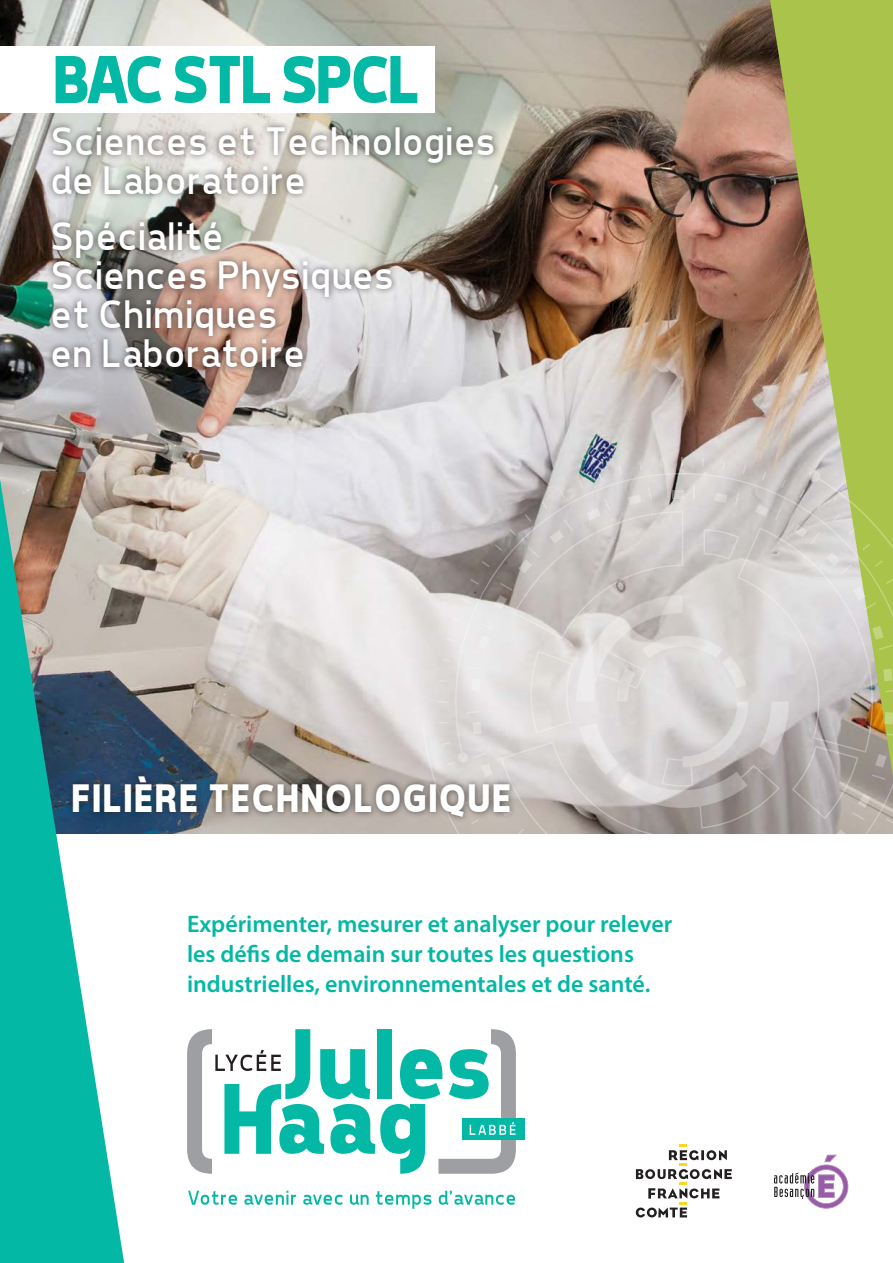
<style>
.page{position:relative;width:893px;height:1263px;background:#fff}
.page>*{position:absolute;margin:0;border:0;box-sizing:border-box;transform-origin:0 0}
.t1{font:700 68.85px "Tepeno Sans";letter-spacing:-.05em;color:#03b8a4}
.t2{font:40.5px/39px "Tepeno Sans";letter-spacing:.02em;color:#fff}
.t3{font:700 40.5px "Tepeno Sans";letter-spacing:.02em;color:#fff}
.t4{font:600 24px/30px "Myriad Pro";color:#03b8a4}
</style>
<div class="page">
<svg style="left:188px;top:1191px;width:49px;height:14px"></svg>
<svg style="left:244px;top:1191px;width:52px;height:14px"></svg>
<svg style="left:303px;top:1195px;width:40px;height:10px"></svg>
<svg style="left:350px;top:1195px;width:19px;height:10px"></svg>
<svg style="left:376px;top:1191px;width:55px;height:18px"></svg>
<svg style="left:439px;top:1191px;width:76px;height:14px"></svg>
<div style="left:462px;top:1118px;width:63px;height:22px;background:#03b8a4"></div>
<svg style="left:187px;top:1029px;width:329px;height:145px"></svg>
<img style="left:0;top:0;width:770px;height:833px">
<svg style="left:770px;top:0;width:123px;height:457px;background:#abb358"></svg>
<svg style="left:422px;top:470px;width:16px;height:364px;background:#d6d2d2"></svg>
<svg style="left:438px;top:457px;width:455px;height:377px;background:#c8c5be"></svg>
<svg style="left:636px;top:1145px;width:96px;height:72px"></svg>
<svg style="left:774px;top:1155px;width:74px;height:54px"></svg>
<div style="left:0;top:47px;width:435px;height:66px;background:#fff"></div>
<svg style="left:0;top:479px;width:124px;height:784px;fill:#03b8a4"></svg>
<div style="left:46px;top:120px;width:455px;height:254px;background:#231f20;opacity:.7"></div>
<div style="left:66px;top:770px;width:451px;height:54px;background:#231f20;opacity:.7"></div>
<p class="t1" style="left:49px;top:39px;width:370px">BAC STL SPCL</p>
<p class="t2" style="left:49px;top:121px;width:446px">Sciences et Technologies de Laboratoire</p>
<p class="t2" style="left:49px;top:216px;width:344px">Spécialité<br>Sciences Physiques et Chimiques</p>
<p class="t2" style="left:49px;top:333px;width:255px">en Laboratoire</p>
<p class="t3" style="left:69px;top:775px;width:442px">FILIÈRE TECHNOLOGIQUE</p>
<p class="t4" style="left:187px;top:909px;width:487px">Expérimenter, mesurer et analyser pour relever les défis de demain sur toutes les questions industrielles, environnementales et de santé.</p>
</div>
